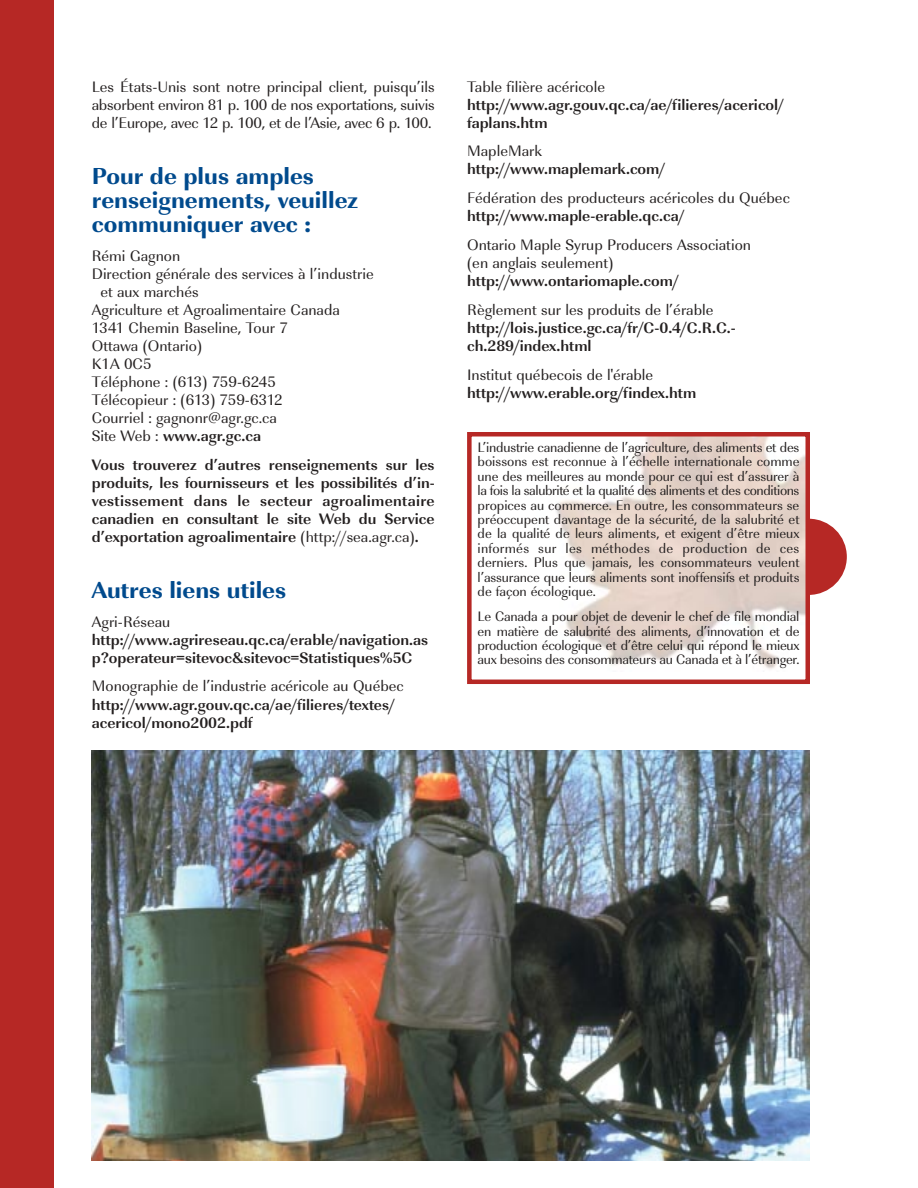
<style>
.page{position:relative;width:918px;height:1188px;background:#fff}
.page>*{position:absolute;margin:0;border:0;box-sizing:border-box;transform-origin:0 0}
.t1{font:700 24px/24px "URW Imperial T Extr";color:#004a8d}
.t2{font:700 15.75px/18px "URW Imperial T";color:#231f1f}
.t3{font:15.75px/18px "URW Imperial T";color:#231f1f;text-align:justify}
.t4{font:14.25px/14.4px "URW Imperial T";letter-spacing:-.015em;color:#231f1f;text-align:justify}
.s1{font-weight:400}
</style>
<div class="page">
<div style="left:0;top:0;width:54px;height:1188px;background:#b62825"></div>
<img style="left:92px;top:750px;width:718px;height:411px">
<div style="left:771px;top:519px;width:76px;height:76px;background:#b62825;border-radius:50%"></div>
<img style="left:556px;top:437px;width:249px;height:232px">
<div style="left:467px;top:432px;width:343px;height:252px;border:4px solid #b62825"></div>
<p class="t3" style="left:92px;top:79px;width:344px">Les États-Unis sont notre principal client, puisqu’ils absorbent environ 81 p. 100 de nos exportations, suivis de l’Europe, avec 12 p. 100, et de l’Asie, avec 6 p. 100.</p>
<h1 class="t1" style="left:92px;top:167px;width:268px">Pour de plus amples renseignements, veuillez communiquer avec :</h1>
<p class="t3" style="left:92px;top:249px;width:90px">Rémi Gagnon</p>
<p class="t3" style="left:92px;top:267px;width:283px">Direction générale des services à l’industrie</p>
<p class="t3" style="left:100px;top:285px;width:100px">et aux marchés</p>
<p class="t3" style="left:92px;top:303px;width:250px">Agriculture et Agroalimentaire Canada</p>
<p class="t3" style="left:92px;top:321px;width:198px">1341 Chemin Baseline, Tour 7</p>
<p class="t3" style="left:92px;top:339px;width:112px">Ottawa (Ontario)</p>
<p class="t3" style="left:92px;top:357px;width:61px">K1A 0C5</p>
<p class="t3" style="left:92px;top:375px;width:186px">Téléphone : (613) 759-6245</p>
<p class="t3" style="left:92px;top:393px;width:192px">Télécopieur : (613) 759-6312</p>
<p class="t3" style="left:92px;top:411px;width:187px">Courriel : gagnonr@agr.gc.ca</p>
<p class="t2" style="left:92px;top:429px;width:171px"><span class="s1">Site Web :</span> www.agr.gc.ca</p>
<p class="t2" style="left:92px;top:458px;width:344px;text-align:justify">Vous trouverez d’autres renseignements sur les produits, les fournisseurs et les possibilités d’in&shy;vestissement dans le secteur agroalimentaire canadien en consultant le site Web du Service d’exportation agroalimentaire <span class="s1">(http://sea.agr.ca)</span>.</p>
<h1 class="t1" style="left:92px;top:581px;width:196px">Autres liens utiles</h1>
<p class="t3" style="left:92px;top:615px;width:80px">Agri-Réseau</p>
<p class="t2" style="left:92px;top:633px;width:338px">http://www.agrireseau.qc.ca/erable/navigation.as p?operateur=sitevoc&amp;sitevoc=Statistiques%5C</p>
<p class="t3" style="left:92px;top:679px;width:313px">Monographie de l’industrie acéricole au Québec</p>
<p class="t2" style="left:92px;top:698px;width:304px">http://www.agr.gouv.qc.ca/ae/filieres/textes/ acericol/mono2002.pdf</p>
<p class="t3" style="left:467px;top:79px;width:140px">Table filière acéricole</p>
<p class="t2" style="left:467px;top:98px;width:318px">http://www.agr.gouv.qc.ca/ae/filieres/acericol/ faplans.htm</p>
<p class="t3" style="left:467px;top:144px;width:77px">MapleMark</p>
<p class="t2" style="left:467px;top:162px;width:199px">http://www.maplemark.com/</p>
<p class="t3" style="left:467px;top:191px;width:324px">Fédération des producteurs acéricoles du Québec</p>
<p class="t2" style="left:467px;top:209px;width:219px">http://www.maple-erable.qc.ca/</p>
<p class="t3" style="left:467px;top:238px;width:285px">Ontario Maple Syrup Producers Association (en anglais seulement)</p>
<p class="t2" style="left:467px;top:274px;width:213px">http://www.ontariomaple.com/</p>
<p class="t3" style="left:467px;top:303px;width:248px">Règlement sur les produits de l’érable</p>
<p class="t2" style="left:467px;top:321px;width:270px">http://lois.justice.gc.ca/fr/C-0.4/C.R.C.- ch.289/index.html</p>
<p class="t3" style="left:467px;top:367px;width:188px">Institut québecois de l'érable</p>
<p class="t2" style="left:467px;top:386px;width:231px">http://www.erable.org/findex.htm</p>
<p class="t4" style="left:478px;top:442px;width:323px">L’industrie canadienne de l’agriculture, des aliments et des boissons est reconnue à l’échelle internationale comme une des meilleures au monde pour ce qui est d’assurer à la fois la salubrité et la qualité des aliments et des conditions propices au commerce. En outre, les consommateurs se préoccupent davantage de la sécurité, de la salubrité et de la qualité de leurs aliments, et exigent d’être mieux informés sur les méthodes de production de ces derniers. Plus que jamais, les consommateurs veulent l’assurance que leurs aliments sont inoffensifs et produits de façon écologique.</p>
<p class="t4" style="left:478px;top:611px;width:324px">Le Canada a pour objet de devenir le chef de file mondial en matière de salubrité des aliments, d’innovation et de production écologique et d’être celui qui répond le mieux aux besoins des consommateurs au Canada et à l’étranger.</p>
</div>
